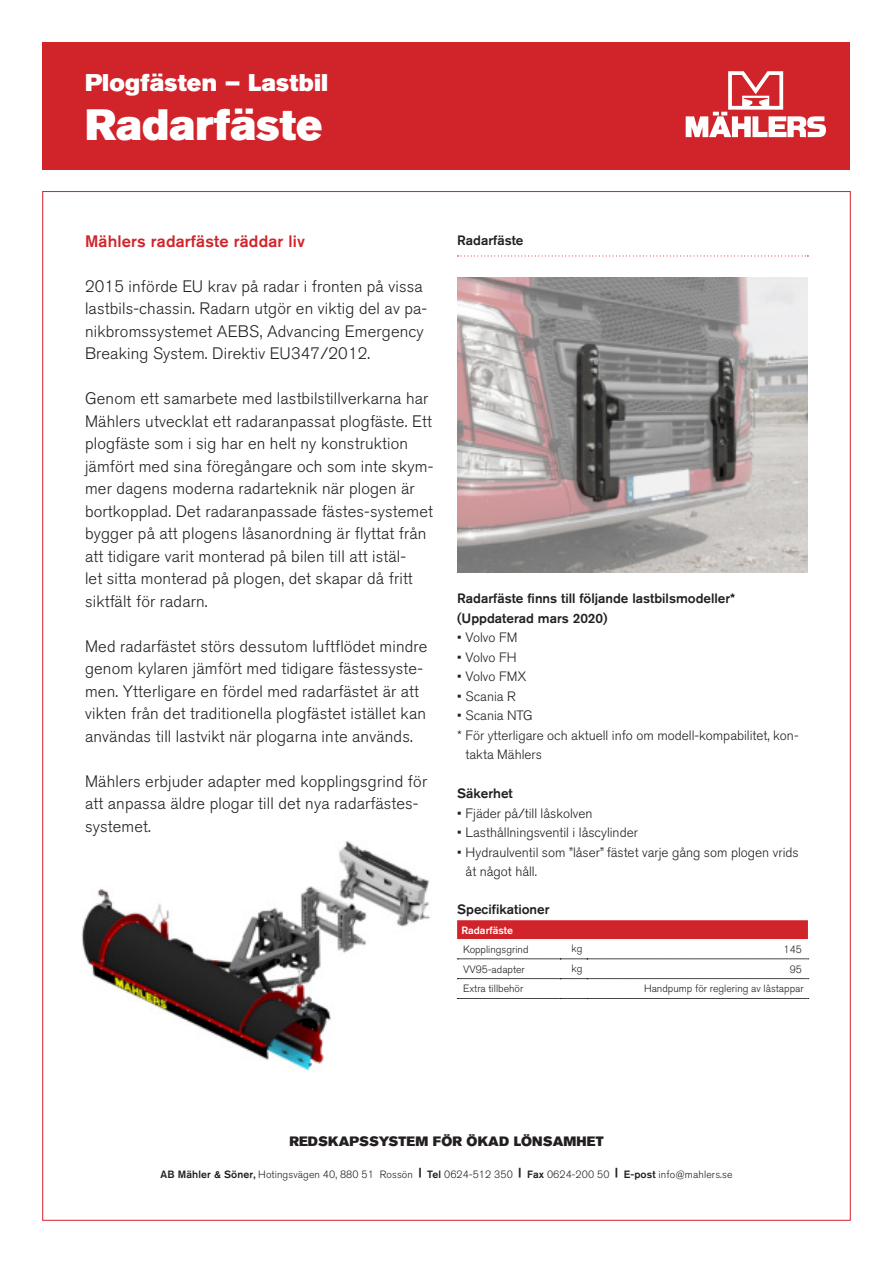
<style>
.page{position:relative;width:893px;height:1263px;background:#fff}
.page>*{position:absolute;margin:0;border:0;box-sizing:border-box;transform-origin:0 0}
.t1{font:43.5px "Akzidenz Grotesk BQ Super";color:#fff}
.t2{font:24px "Akzidenz Grotesk BQ Super";letter-spacing:.01em;color:#fff}
.t3{font:300 16.5px/22.5px "Akzidenz Grotesk BQ";letter-spacing:.01em;color:#231f20}
.t4{font:500 16.5px "Akzidenz Grotesk BQ";letter-spacing:.01em;color:#d1232a}
.t5{font:300 13.5px/19.5px "Akzidenz Grotesk BQ";color:#231f20}
.t6{font:500 13.5px/19.5px "Akzidenz Grotesk BQ";color:#231f20}
.t7{font:13.5px "Akzidenz Grotesk BQ Super";letter-spacing:.01em;color:#231f20}
.t8{font:300 10.5px "Akzidenz Grotesk BQ";color:#231f20}
.t9{font:500 10.5px "Akzidenz Grotesk BQ";color:#fff}
.s1{font-weight:500}
.s2{font-family:"Akzidenz Grotesk BQ Super";font-weight:400}
</style>
<div class="page">
<div style="left:43px;top:43px;width:807px;height:127px;background:#d1232a"></div>
<svg style="left:686px;top:71px;width:140px;height:67px"></svg>
<svg style="left:458px;top:255px;width:350px;height:2px"></svg>
<img style="left:457px;top:277px;width:351px;height:295px">
<div style="left:457px;top:920px;width:351px;height:19px;background:#d1232a"></div>
<svg style="left:457px;top:958px;width:352px;height:1px"></svg>
<svg style="left:457px;top:978px;width:352px;height:1px"></svg>
<svg style="left:457px;top:998px;width:352px;height:1px"></svg>
<img style="left:81px;top:841px;width:350px;height:230px">
<h2 class="t2" style="left:85px;top:73px;width:245px">Plogfästen – Lastbil</h2>
<h1 class="t1" style="left:85px;top:109px;width:239px">Radarfäste</h1>
<p class="t4" style="left:85px;top:233px;width:221px">Mählers radarfäste räddar liv</p>
<p class="t3" style="left:85px;top:277px;width:344px">2015 införde EU krav på radar i fronten på vissa lastbils-chassin. Radarn utgör en viktig del av pa&shy;nikbromssystemet AEBS, Advancing Emergency Breaking System. Direktiv EU347/2012.</p>
<p class="t3" style="left:85px;top:389px;width:350px">Genom ett samarbete med lastbilstillverkarna har Mählers utvecklat ett radaranpassat plogfäste. Ett plogfäste som i sig har en helt ny konstruktion jämfört med sina föregångare och som inte skym&shy;mer dagens moderna radarteknik när plogen är bortkopplad. Det radaranpassade fästes-systemet bygger på att plogens låsanordning är flyttat från att tidigare varit monterad på bilen till att istäl-<br>let sitta monterad på plogen, det skapar då fritt siktfält för radarn.</p>
<p class="t3" style="left:85px;top:637px;width:344px">Med radarfästet störs dessutom luftflödet mindre genom kylaren jämfört med tidigare fästessyste&shy;men. Ytterligare en fördel med radarfästet är att vikten från det traditionella plogfästet istället kan användas till lastvikt när plogarna inte används.</p>
<p class="t3" style="left:85px;top:772px;width:344px">Mählers erbjuder adapter med kopplingsgrind för att anpassa äldre plogar till det nya radarfästes&shy;systemet.</p>
<p class="t6" style="left:457px;top:231px;width:68px">Radarfäste</p>
<p class="t6" style="left:457px;top:589px;width:280px">Radarfäste finns till följande lastbilsmodeller* (Uppdaterad mars 2020)</p>
<p class="t5" style="left:457px;top:629px;width:62px">• Volvo FM</p>
<p class="t5" style="left:457px;top:649px;width:61px">• Volvo FH</p>
<p class="t5" style="left:457px;top:668px;width:71px">• Volvo FMX</p>
<p class="t5" style="left:457px;top:688px;width:60px">• Scania R</p>
<p class="t5" style="left:457px;top:707px;width:77px">• Scania NTG</p>
<p class="t5" style="left:457px;top:727px;width:343px">* För ytterligare och aktuell info om modell-kompabilitet, kon-</p>
<p class="t5" style="left:466px;top:746px;width:78px">takta Mählers</p>
<p class="t6" style="left:457px;top:784px;width:57px">Säkerhet</p>
<p class="t5" style="left:457px;top:805px;width:137px">• Fjäder på/till låskolven</p>
<p class="t5" style="left:457px;top:824px;width:182px">• Lasthållningsventil i låscylinder</p>
<p class="t5" style="left:466px;top:844px;width:335px;text-indent:-9px">• Hydraulventil som ”låser” fästet varje gång som plogen vrids åt något håll.</p>
<p class="t6" style="left:457px;top:900px;width:94px">Specifikationer</p>
<p class="t9" style="left:461px;top:925px;width:53px">Radarfäste</p>
<p class="t8" style="left:463px;top:945px;width:67px">Kopplingsgrind</p>
<p class="t8" style="left:571px;top:944px;width:12px">kg</p>
<p class="t8" style="left:784px;top:945px;width:20px">145</p>
<p class="t8" style="left:463px;top:965px;width:63px">VV95-adapter</p>
<p class="t8" style="left:571px;top:964px;width:12px">kg</p>
<p class="t8" style="left:790px;top:965px;width:14px">95</p>
<p class="t8" style="left:463px;top:985px;width:62px">Extra tillbehör</p>
<p class="t8" style="left:644px;top:984px;width:161px">Handpump för reglering av låstappar</p>
<p class="t7" style="left:289px;top:1134px;width:316px">REDSKAPSSYSTEM FÖR ÖKAD LÖNSAMHET</p>
<p class="t8" style="left:160px;top:1170px;width:573px"><span class="s1">AB Mähler &amp; Söner,</span> Hotingsvägen 40, 880 51 Rossön <span class="s2">|</span> <span class="s1">Tel</span> 0624-512 350 <span class="s2">|</span> <span class="s1">Fax</span> 0624-200 50 <span class="s2">|</span> <span class="s1">E-post</span> info@mahlers.se</p>
</div>
